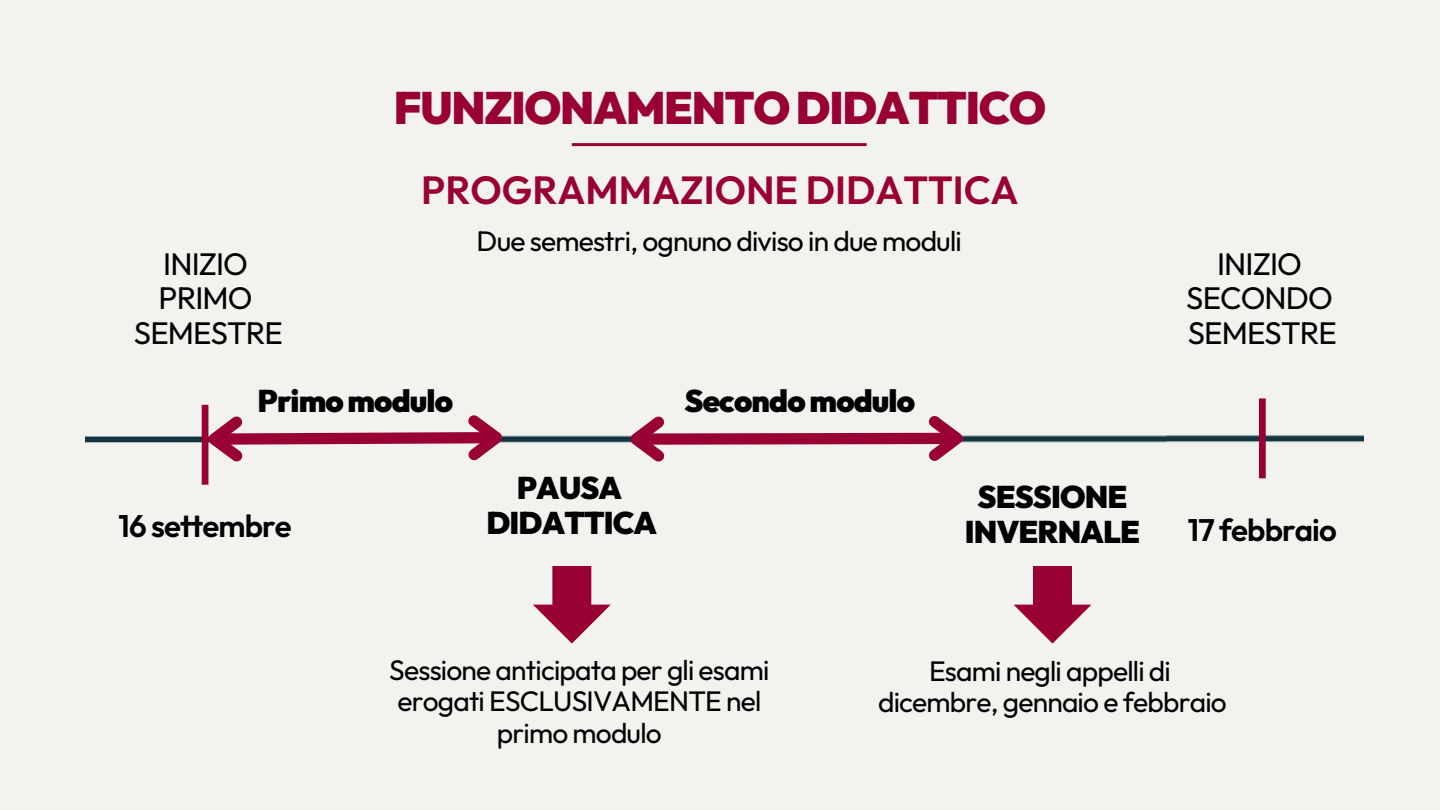
<style>
.page{position:relative;width:1440px;height:810px;background:#f2f2ee}
.page>*{position:absolute;margin:0;border:0;box-sizing:border-box;transform-origin:0 0}
.t1{font:900 45.2px "Outfit";letter-spacing:-.03em;color:#903}
.t2{font:600 39.2px "Outfit";color:#903}
.t3{font:900 31.2px/34.5px "Outfit";letter-spacing:-.03em;color:#000;text-align:center}
.t4{font:31.2px/34.5px "Outfit";letter-spacing:-.03em;color:#000;text-align:center}
.t5{font:600 31.2px "Outfit";letter-spacing:-.03em;color:#000}
.t6{font:28.2px "Outfit";letter-spacing:-.03em;color:#000}
</style>
<div class="page">
<hr style="left:572px;top:143px;width:295px;height:3px;background:#903">
<img style="left:86px;top:404px;width:1278px;height:81px">
<svg style="left:195px;top:405px;width:320px;height:67px"></svg>
<svg style="left:617px;top:406px;width:359px;height:66px"></svg>
<div style="left:202px;top:405px;width:6px;height:80px;background:#903"></div>
<div style="left:1259px;top:398px;width:7px;height:80px;background:#903"></div>
<svg style="left:533px;top:566px;width:78px;height:78px"></svg>
<svg style="left:1014px;top:566px;width:77px;height:78px"></svg>
<h4 class="t1" style="left:394px;top:79px;width:654px">FUNZIONAMENTODIDATTICO</h4>
<p class="t2" style="left:421px;top:165px;width:599px">PROGRAMMAZIONE DIDATTICA</p>
<h1 class="t6" style="left:477px;top:222px;width:487px">Due semestri, ognuno diviso in due moduli</h1>
<p class="t4" style="left:134px;top:246px;width:150px">INIZIO<br>PRIMO<br>SEMESTRE</p>
<h4 class="t4" style="left:1186px;top:246px;width:152px">INIZIO<br>SECONDO<br>SEMESTRE</h4>
<h3 class="t3" style="left:258px;top:383px;width:197px">Primomodulo</h3>
<h3 class="t3" style="left:685px;top:383px;width:232px">Secondomodulo</h3>
<p class="t3" style="left:487px;top:470px;width:172px">PAUSA<br>DIDATTICA</p>
<h5 class="t3" style="left:965px;top:479px;width:177px">SESSIONE<br>INVERNALE</h5>
<h5 class="t5" style="left:118px;top:506px;width:175px">16 settembre</h5>
<h5 class="t5" style="left:1188px;top:509px;width:151px">17 febbraio</h5>
<p class="t6" style="left:389px;top:652px;width:382px">Sessione anticipata per gli esami</p>
<p class="t6" style="left:397px;top:683px;width:365px">erogati ESCLUSIVAMENTE nel</p>
<h5 class="t6" style="left:497px;top:715px;width:166px">primo modulo</h5>
<p class="t6" style="left:929px;top:653px;width:243px">Esami negli appelli di</p>
<p class="t6" style="left:878px;top:684px;width:350px">dicembre, gennaio e febbraio</p>
</div>
